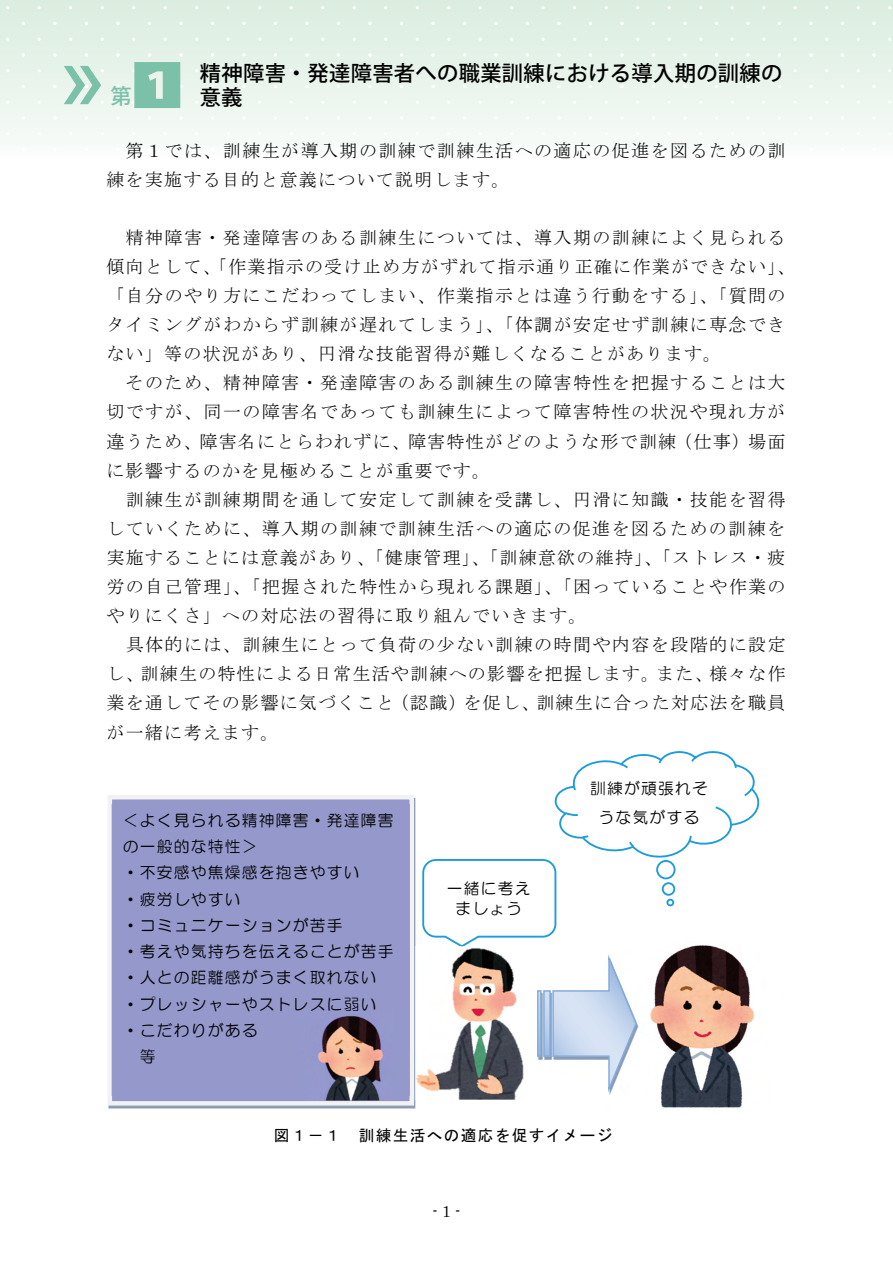
<style>
.page{position:relative;width:893px;height:1263px;background:#fff}
.page>*{position:absolute;margin:0;border:0;box-sizing:border-box;transform-origin:0 0}
.t1{font:500 21.3px "Koz Go Pr 6 N";letter-spacing:.015em;color:#000}
.t2{font:500 21.3px "Koz Go Pr 6 N";color:#7bc0a8}
.t3{font:18px/29.1px "MS Mincho";letter-spacing:.07em;color:#000;text-align:justify}
.t4{font:15.75px/29.1px "HG Maru Gothic MPRO";letter-spacing:.08em;color:#000;text-align:center}
.t5{font:15.75px "MS Gothic";letter-spacing:.08em;color:#000}
.t6{font:15.75px "Century";color:#000}
</style>
<div class="page">
<div style="left:0;top:0;width:893px;height:157px;background:linear-gradient(to bottom,#daeddf,#f9fcf9)"></div>
<svg style="left:64px;top:66px;width:37px;height:38px"></svg>
<svg style="left:134px;top:62px;width:46px;height:46px"></svg>
<div style="left:110px;top:797px;width:302px;height:306px;background:#9598cb"></div>
<div style="left:108px;top:795px;width:306px;height:310px;border:4px solid #f2f2f2"></div>
<img style="left:112px;top:805px;width:298px;height:291px">
<img style="left:660px;top:1096px;width:83px;height:12px">
<img style="left:414px;top:947px;width:102px;height:152px">
<svg style="left:421px;top:751px;width:339px;height:345px"></svg>
<img style="left:300px;top:1012px;width:103px;height:88px">
<p class="t1" style="left:200px;top:62px;width:584px">精神障害・発達障害者への職業訓練における導入期の訓練の</p>
<p class="t2" style="left:111px;top:85px;width:23px">第</p>
<p class="t1" style="left:200px;top:85px;width:44px">意義</p>
<p class="t3" style="left:106px;top:135px;width:681px;text-indent:19px">第１では、訓練生が導入期の訓練で訓練生活への適応の促進を図るための訓練を実施する目的と意義について説明します。</p>
<p class="t3" style="left:106px;top:223px;width:690px;text-align:left;text-indent:19px">精神障害・発達障害のある訓練生については、導入期の訓練によく見られる傾向として、「作業指示の受け止め方がずれて指示通り正確に作業ができない」、「自分のやり方にこだわってしまい、作業指示とは違う行動をする」、「質問のタイミングがわからず訓練が遅れてしまう」、「体調が安定せず訓練に専念できない」等の状況があり、円滑な技能習得が難しくなることがあります。</p>
<p class="t3" style="left:106px;top:368px;width:681px;text-indent:19px">そのため、精神障害・発達障害のある訓練生の障害特性を把握することは大切ですが、同一の障害名であっても訓練生によって障害特性の状況や現れ方が違うため、障害名にとらわれずに、障害特性がどのような形で訓練（仕事）場面に影響するのかを見極めることが重要です。</p>
<p class="t3" style="left:106px;top:485px;width:681px;text-indent:19px">訓練生が訓練期間を通して安定して訓練を受講し、円滑に知識・技能を習得していくために、導入期の訓練で訓練生活への適応の促進を図るための訓練を実施することには意義があり、「健康管理」、「訓練意欲の維持」、「ストレス・疲労の自己管理」、「把握された特性から現れる課題」、「困っていることや作業のやりにくさ」への対応法の習得に取り組んでいきます。</p>
<p class="t3" style="left:106px;top:630px;width:681px;text-indent:19px">具体的には、訓練生にとって負荷の少ない訓練の時間や内容を段階的に設定し、訓練生の特性による日常生活や訓練への影響を把握します。また、様々な作業を通してその影響に気づくこと（認識）を促し、訓練生に合った対応法を職員が一緒に考えます。</p>
<p class="t4" style="left:123px;top:806px;width:272px">＜よく見られる精神障害・発達障害</p>
<p class="t4" style="left:123px;top:832px;width:136px">の一般的な特性＞</p>
<p class="t4" style="left:123px;top:858px;width:238px">・不安感や焦燥感を抱きやすい</p>
<p class="t4" style="left:123px;top:884px;width:119px">・疲労しやすい</p>
<p class="t4" style="left:123px;top:911px;width:221px">・コミュニケーションが苦手</p>
<p class="t4" style="left:123px;top:937px;width:272px">・考えや気持ちを伝えることが苦手</p>
<p class="t4" style="left:123px;top:963px;width:255px">・人との距離感がうまく取れない</p>
<p class="t4" style="left:123px;top:989px;width:255px">・プレッシャーやストレスに弱い</p>
<p class="t4" style="left:123px;top:1016px;width:136px">・こだわりがある</p>
<p class="t4" style="left:140px;top:1042px;width:17px">等</p>
<p class="t4" style="left:447px;top:878px;width:85px;line-height:20.4px">一緒に考えましょう</p>
<p class="t4" style="left:590px;top:774px;width:119px">訓練が頑張れそうな気がする</p>
<p class="t5" style="left:274px;top:1127px;width:340px">図１－１ 訓練生活への適応を促すイメージ</p>
<p class="t6" style="left:432px;top:1198px;width:30px">- 1 -</p>
</div>
